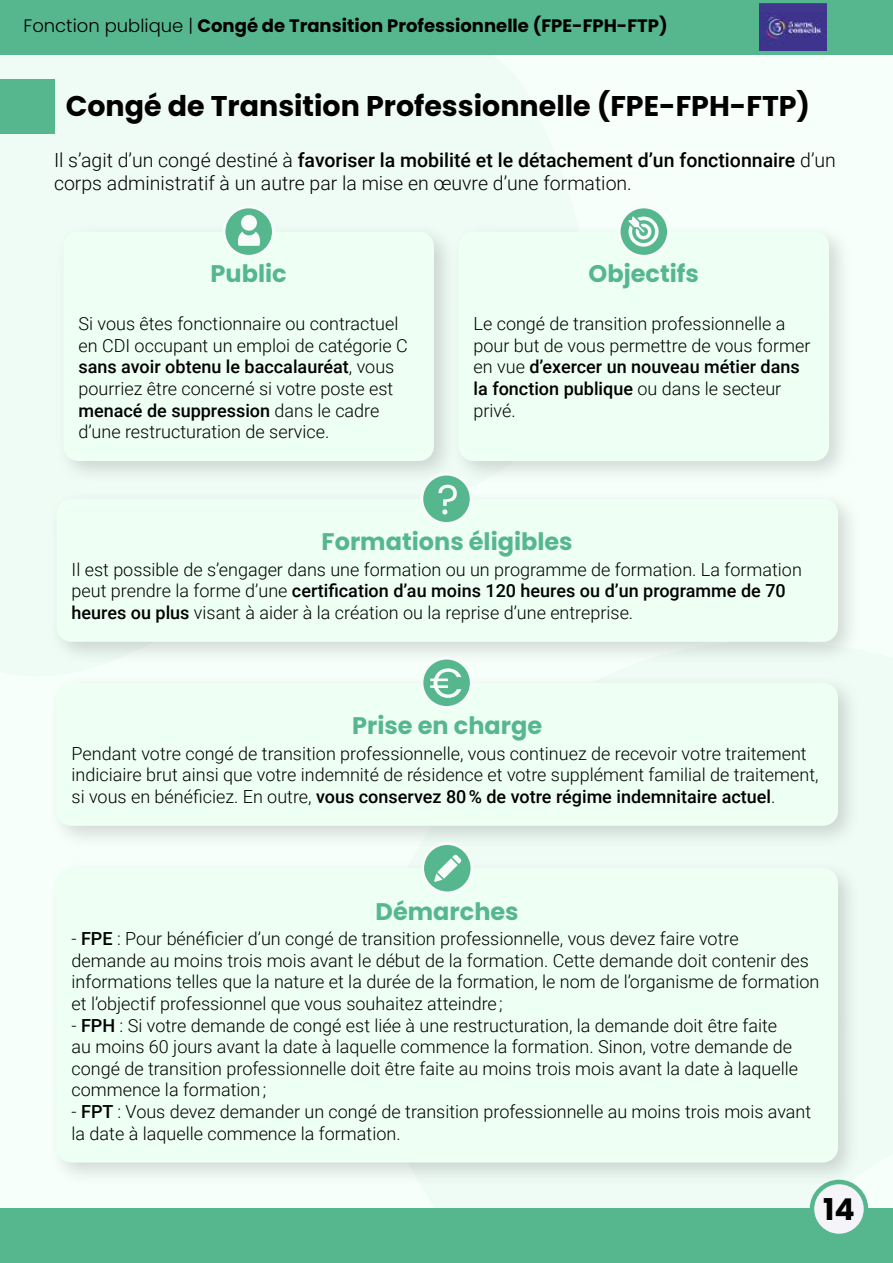
<style>
.page{position:relative;width:893px;height:1263px;background:#effbf5}
.page>*{position:absolute;margin:0;border:0;box-sizing:border-box;transform-origin:0 0}
.t1{font:700 30px "Poppins";color:#000}
.t2{font:700 28.5px "Poppins";color:#000}
.t3{font:700 24px "Poppins";color:#56b78f}
.t4{font:300 19.5px/23.4px "Roboto";color:#000}
.t5{font:300 18px/21.6px "Roboto";color:#000}
.t6{font:700 18px "Poppins";color:#000}
.s1{font-weight:300}
.s2{font-weight:500}
</style>
<div class="page">
<div style="left:0;top:1209px;width:893px;height:54px;background:#56b78f"></div>
<div style="left:0;top:0;width:893px;height:54px;background:#56b78f"></div>
<div style="left:812px;top:1182px;width:54px;height:54px;background:#f4f4f9;border-radius:50%"></div>
<div style="left:810px;top:1180px;width:58px;height:58px;border:4px solid #56b78f;border-radius:50%"></div>
<img style="left:760px;top:3px;width:66px;height:48px">
<div style="left:0;top:79px;width:54px;height:54px;background:#56b78f"></div>
<div style="left:47px;top:859px;width:815px;height:328px;background:#000;opacity:.15"></div>
<div style="left:57px;top:868px;width:781px;height:165px;background:#eefff4;border-radius:15px"></div>
<div style="left:57px;top:998px;width:781px;height:121px;background:#eefff4;border-radius:15px"></div>
<div style="left:57px;top:1084px;width:781px;height:78px;background:#eefff4;border-radius:15px"></div>
<div style="left:47px;top:673px;width:815px;height:177px;background:#000;opacity:.15"></div>
<div style="left:57px;top:683px;width:781px;height:143px;background:#eefff4;border-radius:15px"></div>
<div style="left:47px;top:489px;width:815px;height:177px;background:#000;opacity:.15"></div>
<div style="left:57px;top:499px;width:781px;height:143px;background:#eefff4;border-radius:15px"></div>
<div style="left:449px;top:222px;width:405px;height:263px;background:#000;opacity:.15"></div>
<div style="left:459px;top:231px;width:370px;height:100px;background:#eefff4;border-radius:15px"></div>
<div style="left:459px;top:296px;width:370px;height:143px;background:#eefff4;border-radius:15px"></div>
<div style="left:459px;top:404px;width:370px;height:57px;background:#eefff4;border-radius:15px"></div>
<div style="left:54px;top:222px;width:404px;height:263px;background:#000;opacity:.15"></div>
<div style="left:63px;top:231px;width:371px;height:230px;background:#eefff4;border-radius:15px"></div>
<svg style="left:619px;top:207px;width:50px;height:49px"></svg>
<div style="left:618px;top:205px;width:52px;height:53px;border:3px solid #f7fbfa;border-radius:50%"></div>
<svg style="left:628px;top:216px;width:31px;height:31px"></svg>
<div style="left:224px;top:207px;width:49px;height:49px;background:#56b78f;border-radius:50%"></div>
<div style="left:222px;top:205px;width:53px;height:53px;border:3px solid #f7fbfa;border-radius:50%"></div>
<svg style="left:238px;top:215px;width:22px;height:31px"></svg>
<div style="left:423px;top:843px;width:49px;height:50px;background:#56b78f;border-radius:50%"></div>
<div style="left:421px;top:842px;width:53px;height:52px;border:3px solid #f7fbfa;border-radius:50%"></div>
<svg style="left:452px;top:855px;width:9px;height:9px"></svg>
<svg style="left:434px;top:873px;width:9px;height:9px"></svg>
<svg style="left:437px;top:858px;width:21px;height:21px"></svg>
<svg style="left:422px;top:658px;width:49px;height:49px"></svg>
<div style="left:420px;top:656px;width:53px;height:53px;border:3px solid #f7fbfa;border-radius:50%"></div>
<svg style="left:430px;top:668px;width:31px;height:30px"></svg>
<div style="left:422px;top:474px;width:49px;height:50px;background:#56b78f;border-radius:50%"></div>
<div style="left:420px;top:473px;width:53px;height:52px;border:3px solid #f7fbfa;border-radius:50%"></div>
<svg style="left:438px;top:485px;width:19px;height:30px"></svg>
<p class="t6" style="left:23px;top:16px;width:646px"><span class="s1">Fonction publique |</span> Congé de Transition Professionnelle (FPE-FPH-FTP)</p>
<h2 class="t2" style="left:66px;top:90px;width:746px">Congé de Transition Professionnelle (FPE-FPH-FTP)</h2>
<p class="t4" style="left:54px;top:147px;width:783px">Il s’agit d’un congé destiné à <span class="s2">favoriser la mobilité et le détachement d’un fonctionnaire</span> d’un corps administratif à un autre par la mise en œuvre d’une formation.</p>
<h3 class="t3" style="left:211px;top:259px;width:78px">Public</h3>
<h3 class="t3" style="left:589px;top:259px;width:112px">Objectifs</h3>
<p class="t5" style="left:78px;top:312px;width:331px">Si vous êtes fonctionnaire ou contractuel en CDI occupant un emploi de catégorie C <span class="s2">sans avoir obtenu le baccalauréat</span>, vous pourriez être concerné si votre poste est <span class="s2">menacé de suppression</span> dans le cadre d’une restructuration de service.</p>
<p class="t5" style="left:474px;top:312px;width:338px">Le congé de transition professionnelle a pour but de vous permettre de vous former en vue <span class="s2">d’exercer un nouveau métier dans la fonction publique</span> ou dans le secteur privé.</p>
<h3 class="t3" style="left:322px;top:528px;width:253px">Formations éligibles</h3>
<p class="t5" style="left:72px;top:558px;width:732px">Il est possible de s’engager dans une formation ou un programme de formation. La formation peut prendre la forme d’une <span class="s2">certification d’au moins 120 heures ou d’un programme de 70 heures ou plus</span> visant à aider à la création ou la reprise d’une entreprise.</p>
<h3 class="t3" style="left:352px;top:712px;width:191px">Prise en charge</h3>
<p class="t5" style="left:72px;top:742px;width:748px">Pendant votre congé de transition professionnelle, vous continuez de recevoir votre traitement indiciaire brut ainsi que votre indemnité de résidence et votre supplément familial de traitement, si vous en bénéficiez. En outre, <span class="s2">vous conservez 80 % de votre régime indemnitaire actuel</span>.</p>
<h3 class="t3" style="left:376px;top:897px;width:145px">Démarches</h3>
<p class="t5" style="left:72px;top:927px;width:749px">- <span class="s2">FPE</span> : Pour bénéficier d’un congé de transition professionnelle, vous devez faire votre<br>demande au moins trois mois avant le début de la formation. Cette demande doit contenir des informations telles que la nature et la durée de la formation, le nom de l’organisme de formation et l’objectif professionnel que vous souhaitez atteindre ;</p>
<p class="t5" style="left:72px;top:1014px;width:728px">- <span class="s2">FPH</span> : Si votre demande de congé est liée à une restructuration, la demande doit être faite au moins 60 jours avant la date à laquelle commence la formation. Sinon, votre demande de congé de transition professionnelle doit être faite au moins trois mois avant la date à laquelle commence la formation ;</p>
<p class="t5" style="left:72px;top:1100px;width:741px">- <span class="s2">FPT</span> : Vous devez demander un congé de transition professionnelle au moins trois mois avant la date à laquelle commence la formation.</p>
<h1 class="t1" style="left:823px;top:1192px;width:33px">14</h1>
</div>
